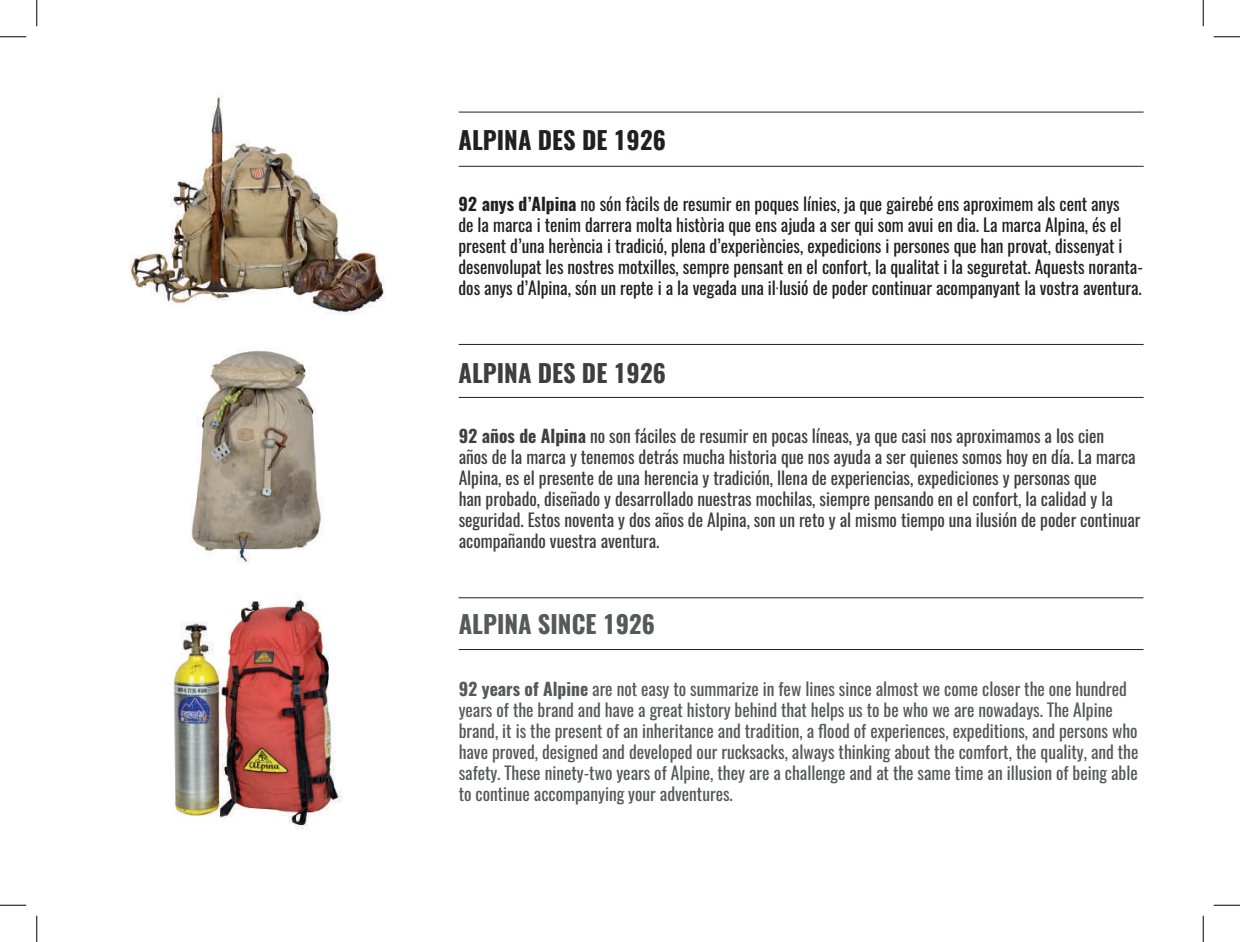
<style>
.page{position:relative;width:1240px;height:942px;background:#fff}
.page>*{position:absolute;margin:0;border:0;box-sizing:border-box;transform-origin:0 0}
.t1{font:700 24.5px "Oswald";color:#231f20}
.t2{font:700 24.5px "Oswald";color:#3e3e3f}
.t3{font:700 24.5px "Oswald";color:#57585a}
.t4{font:17.5px/21px "Oswald";color:#57585a}
.t5{font:17.5px/21px "Oswald";color:#3e3e3f}
.t6{font:17.5px/21px "Oswald";color:#231f20}
.s1{font-weight:700}
</style>
<div class="page">
<img style="left:129px;top:93px;width:256px;height:222px">
<img style="left:190px;top:350px;width:134px;height:214px">
<hr style="left:458px;top:112px;width:685px;height:1px;background:#231f20">
<hr style="left:458px;top:166px;width:685px;height:1px;background:#231f20">
<hr style="left:458px;top:344px;width:685px;height:1px;background:#231f20">
<hr style="left:458px;top:397px;width:685px;height:1px;background:#231f20">
<hr style="left:458px;top:597px;width:685px;height:1px;background:#231f20">
<hr style="left:458px;top:649px;width:685px;height:1px;background:#231f20">
<img style="left:173px;top:595px;width:170px;height:235px">
<svg style="left:0;top:36px;width:26px;height:1px"></svg>
<svg style="left:1213px;top:36px;width:26px;height:1px"></svg>
<svg style="left:0;top:905px;width:26px;height:1px"></svg>
<svg style="left:1213px;top:905px;width:26px;height:1px"></svg>
<svg style="left:36px;top:0;width:1px;height:26px"></svg>
<svg style="left:36px;top:915px;width:1px;height:27px"></svg>
<svg style="left:1202px;top:0;width:1px;height:26px"></svg>
<svg style="left:1202px;top:915px;width:1px;height:27px"></svg>
<h1 class="t1" style="left:458px;top:127px;width:209px">ALPINA DES DE 1926</h1>
<p class="t6" style="left:458px;top:192px;width:686px"><span class="s1">92 anys d’Alpina</span> no són fàcils de resumir en poques línies, ja que gairebé ens aproximem als cent anys<br>de la marca i tenim darrera molta història que ens ajuda a ser qui som avui en dia. La marca Alpina, és el present d’una herència i tradició, plena d’experiències, expedicions i persones que han provat, dissenyat i desenvolupat les nostres motxilles, sempre pensant en el confort, la qualitat i la seguretat. Aquests noranta&shy;dos anys d’Alpina, són un repte i a la vegada una il·lusió de poder continuar acompanyant la vostra aventura.</p>
<h1 class="t2" style="left:458px;top:360px;width:209px">ALPINA DES DE 1926</h1>
<p class="t5" style="left:458px;top:424px;width:683px"><span class="s1">92 años de Alpina</span> no son fáciles de resumir en pocas líneas, ya que casi nos aproximamos a los cien<br>años de la marca y tenemos detrás mucha historia que nos ayuda a ser quienes somos hoy en día. La marca Alpina, es el presente de una herencia y tradición, llena de experiencias, expediciones y personas que<br>han probado, diseñado y desarrollado nuestras mochilas, siempre pensando en el confort, la calidad y la seguridad. Estos noventa y dos años de Alpina, son un reto y al mismo tiempo una ilusión de poder continuar acompañando vuestra aventura.</p>
<h1 class="t3" style="left:458px;top:611px;width:198px">ALPINA SINCE 1926</h1>
<p class="t4" style="left:458px;top:676px;width:681px"><span class="s1">92 years of Alpine</span> are not easy to summarize in few lines since almost we come closer the one hundred years of the brand and have a great history behind that helps us to be who we are nowadays. The Alpine brand, it is the present of an inheritance and tradition, a flood of experiences, expeditions, and persons who have proved, designed and developed our rucksacks, always thinking about the comfort, the quality, and the safety. These ninety-two years of Alpine, they are a challenge and at the same time an illusion of being able to continue accompanying your adventures.</p>
</div>
